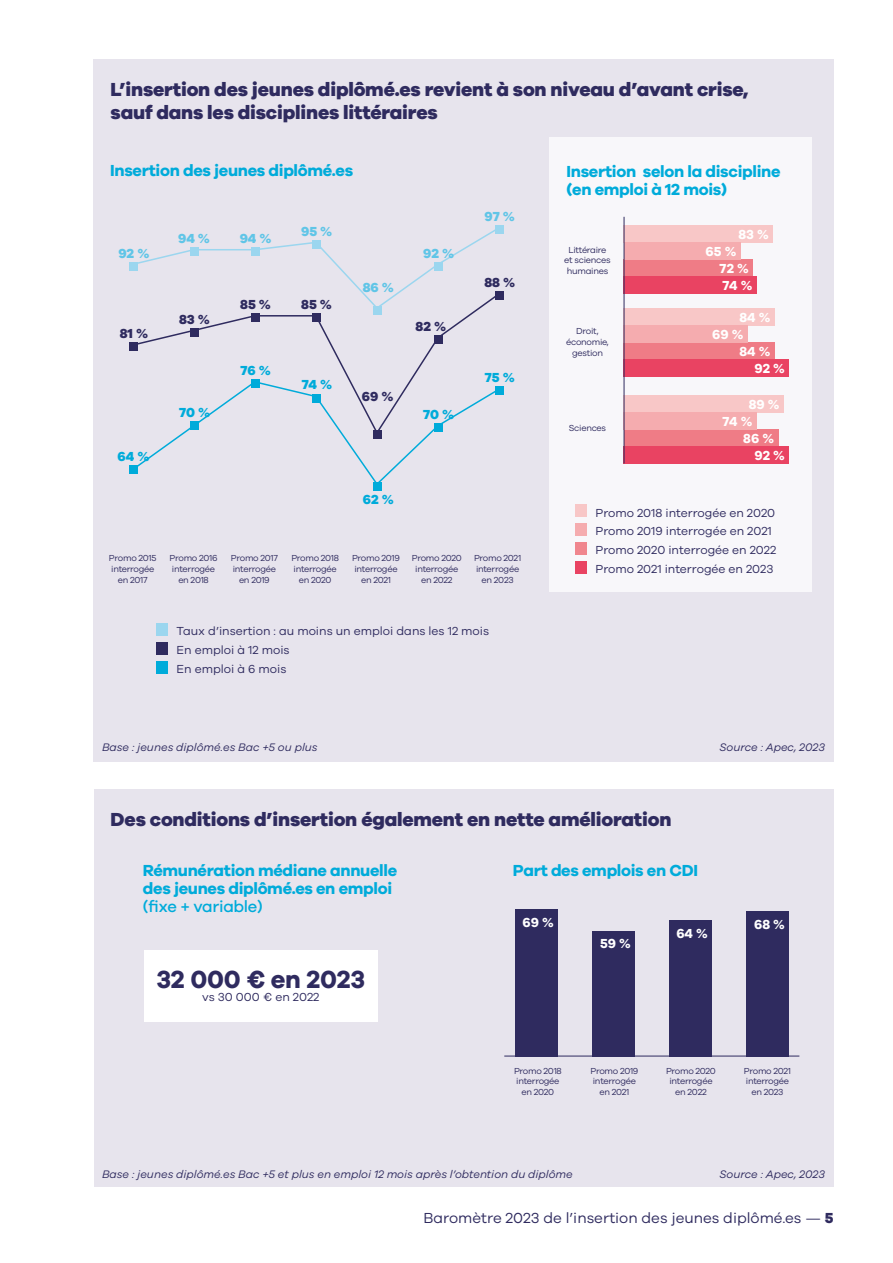
<style>
.page{position:relative;width:893px;height:1263px;background:#fff}
.page>*{position:absolute;margin:0;border:0;box-sizing:border-box;transform-origin:0 0}
.t1{font:700 25.5px "Galano Grotesque";letter-spacing:-.01em;color:#2f2b5f}
.t2{font:800 19.5px/23.4px "Galano Grotesque";letter-spacing:-.01em;color:#2f2b5f}
.t3{font:700 16.5px/18px "Galano Grotesque";letter-spacing:-.02em;color:#00abda}
.t4{font:500 16.5px "Galano Grotesque";letter-spacing:-.02em;color:#00abda}
.t5{font:15px "Galano Grotesque";color:#2f2b5f}
.t6{font:700 13.5px "Galano Grotesque";color:#fff}
.t7{font:800 13.5px "Galano Grotesque";color:#60c5e7}
.t8{font:800 13.5px "Galano Grotesque";color:#2f2b5f}
.t9{font:800 13.5px "Galano Grotesque";color:#00abda}
.t10{font:12px/18.9px "Galano Grotesque";color:#2f2b5f}
.t11{font:italic 11.25px "Galano Grotesque";color:#2f2b5f}
.t12{font:9px/10.8px "Galano Grotesque";letter-spacing:-.03em;color:#2f2b5f;text-align:center}
.s1{font-weight:800}
</style>
<div class="page">
<div style="left:93px;top:60px;width:741px;height:702px;background:#e7e4ed"></div>
<div style="left:550px;top:137px;width:262px;height:454px;background:#f8f7fa"></div>
<div style="left:94px;top:789px;width:739px;height:397px;background:#e7e4ed"></div>
<div style="left:516px;top:909px;width:42px;height:147px;background:#2f2b5f"></div>
<div style="left:593px;top:931px;width:42px;height:125px;background:#2f2b5f"></div>
<div style="left:670px;top:920px;width:42px;height:136px;background:#2f2b5f"></div>
<div style="left:747px;top:911px;width:42px;height:145px;background:#2f2b5f"></div>
<hr style="left:504px;top:1056px;width:295px;height:1px;background:#2f2b5f">
<div style="left:576px;top:505px;width:11px;height:12px;background:#f8c7c7"></div>
<div style="left:576px;top:523px;width:11px;height:12px;background:#f5acaf"></div>
<div style="left:576px;top:542px;width:11px;height:12px;background:#f0868e"></div>
<div style="left:576px;top:561px;width:11px;height:12px;background:#e94362"></div>
<svg style="left:138px;top:435px;width:292px;height:47px"></svg>
<svg style="left:131px;top:226px;width:365px;height:66px"></svg>
<svg style="left:131px;top:292px;width:370px;height:143px"></svg>
<div style="left:129px;top:465px;width:9px;height:9px;background:#00abda"></div>
<div style="left:190px;top:421px;width:9px;height:9px;background:#00abda"></div>
<div style="left:251px;top:379px;width:9px;height:9px;background:#00abda"></div>
<div style="left:312px;top:394px;width:9px;height:8px;background:#00abda"></div>
<div style="left:373px;top:482px;width:9px;height:8px;background:#00abda"></div>
<div style="left:434px;top:423px;width:9px;height:9px;background:#00abda"></div>
<div style="left:496px;top:387px;width:8px;height:8px;background:#00abda"></div>
<div style="left:129px;top:262px;width:9px;height:8px;background:#9bd6ef"></div>
<div style="left:190px;top:247px;width:9px;height:9px;background:#9bd6ef"></div>
<div style="left:251px;top:247px;width:9px;height:9px;background:#9bd6ef"></div>
<div style="left:312px;top:240px;width:9px;height:8px;background:#9bd6ef"></div>
<div style="left:373px;top:306px;width:9px;height:8px;background:#9bd6ef"></div>
<div style="left:434px;top:262px;width:9px;height:8px;background:#9bd6ef"></div>
<div style="left:496px;top:225px;width:8px;height:9px;background:#9bd6ef"></div>
<div style="left:129px;top:343px;width:9px;height:8px;background:#2f2b5f"></div>
<div style="left:190px;top:328px;width:9px;height:8px;background:#2f2b5f"></div>
<div style="left:251px;top:313px;width:9px;height:9px;background:#2f2b5f"></div>
<div style="left:312px;top:313px;width:9px;height:9px;background:#2f2b5f"></div>
<div style="left:373px;top:431px;width:9px;height:8px;background:#2f2b5f"></div>
<div style="left:434px;top:335px;width:9px;height:9px;background:#2f2b5f"></div>
<div style="left:496px;top:291px;width:8px;height:9px;background:#2f2b5f"></div>
<div style="left:624px;top:225px;width:149px;height:17px;background:#f8c7c7"></div>
<div style="left:624px;top:309px;width:151px;height:17px;background:#f8c7c7"></div>
<div style="left:624px;top:395px;width:160px;height:17px;background:#f8c7c7"></div>
<div style="left:624px;top:259px;width:129px;height:17px;background:#ef7c86"></div>
<div style="left:624px;top:343px;width:151px;height:17px;background:#ef7c86"></div>
<div style="left:624px;top:429px;width:154px;height:17px;background:#ef7c86"></div>
<div style="left:624px;top:276px;width:133px;height:17px;background:#e94362"></div>
<div style="left:624px;top:360px;width:165px;height:17px;background:#e94362"></div>
<div style="left:624px;top:446px;width:165px;height:17px;background:#e94362"></div>
<div style="left:624px;top:242px;width:117px;height:17px;background:#f5acaf"></div>
<div style="left:624px;top:326px;width:124px;height:17px;background:#f5acaf"></div>
<div style="left:624px;top:412px;width:133px;height:17px;background:#f5acaf"></div>
<hr style="left:624px;top:217px;width:1px;height:246px;background:#2f2b5f">
<div style="left:157px;top:623px;width:11px;height:12px;background:#9bd6ef"></div>
<div style="left:157px;top:642px;width:11px;height:12px;background:#2f2b5f"></div>
<div style="left:157px;top:661px;width:11px;height:12px;background:#00abda"></div>
<div style="left:144px;top:950px;width:234px;height:72px;background:#fff"></div>
<h2 class="t2" style="left:111px;top:77px;width:639px">L’insertion des jeunes diplômé.es revient à son niveau d’avant crise, sauf dans les disciplines littéraires</h2>
<h3 class="t3" style="left:110px;top:161px;width:244px">Insertion des jeunes diplômé.es</h3>
<h3 class="t7" style="left:118px;top:245px;width:33px">92 %</h3>
<h3 class="t8" style="left:120px;top:325px;width:30px">81 %</h3>
<h3 class="t9" style="left:118px;top:448px;width:33px">64 %</h3>
<h3 class="t7" style="left:178px;top:230px;width:33px">94 %</h3>
<h3 class="t7" style="left:240px;top:230px;width:33px">94 %</h3>
<h3 class="t7" style="left:301px;top:223px;width:33px">95 %</h3>
<h3 class="t8" style="left:179px;top:311px;width:32px">83 %</h3>
<h3 class="t9" style="left:179px;top:404px;width:33px">70 %</h3>
<h3 class="t8" style="left:240px;top:296px;width:32px">85 %</h3>
<h3 class="t8" style="left:301px;top:296px;width:32px">85 %</h3>
<h3 class="t9" style="left:240px;top:362px;width:32px">76 %</h3>
<h3 class="t9" style="left:302px;top:376px;width:32px">74 %</h3>
<h3 class="t7" style="left:363px;top:278px;width:33px">86 %</h3>
<h3 class="t8" style="left:362px;top:388px;width:33px">69 %</h3>
<h3 class="t9" style="left:363px;top:491px;width:33px">62 %</h3>
<h3 class="t7" style="left:423px;top:245px;width:33px">92 %</h3>
<h3 class="t8" style="left:416px;top:318px;width:32px">82 %</h3>
<h3 class="t9" style="left:423px;top:406px;width:33px">70 %</h3>
<h3 class="t7" style="left:485px;top:208px;width:32px">97 %</h3>
<h3 class="t8" style="left:484px;top:274px;width:32px">88 %</h3>
<h3 class="t9" style="left:485px;top:369px;width:31px">75 %</h3>
<p class="t12" style="left:109px;top:553px;width:49px">Promo 2015 interrogée en 2017</p>
<p class="t12" style="left:170px;top:553px;width:50px">Promo 2016 interrogée en 2018</p>
<p class="t12" style="left:231px;top:553px;width:48px">Promo 2017 interrogée en 2019</p>
<p class="t12" style="left:291px;top:553px;width:49px">Promo 2018 interrogée en 2020</p>
<p class="t12" style="left:352px;top:553px;width:50px">Promo 2019 interrogée en 2021</p>
<p class="t12" style="left:412px;top:553px;width:51px">Promo 2020 interrogée en 2022</p>
<p class="t12" style="left:474px;top:553px;width:49px">Promo 2021 interrogée en 2023</p>
<h3 class="t10" style="left:177px;top:621px;width:314px">Taux d’insertion : au moins un emploi dans les 12 mois<br>En emploi à 12 mois<br>En emploi à 6 mois</h3>
<p class="t11" style="left:102px;top:740px;width:217px">Base : jeunes diplômé.es Bac +5 ou plus</p>
<h3 class="t3" style="left:567px;top:162px;width:215px">Insertion selon la discipline (en emploi à 12 mois)</h3>
<p class="t12" style="left:564px;top:244px;width:48px">Littéraire et sciences humaines</p>
<p class="t12" style="left:566px;top:326px;width:44px">Droit, économie, gestion</p>
<p class="t12" style="left:569px;top:423px;width:39px">Sciences</p>
<h3 class="t6" style="left:738px;top:226px;width:32px">83 %</h3>
<h3 class="t6" style="left:705px;top:243px;width:32px">65 %</h3>
<h3 class="t6" style="left:720px;top:260px;width:31px">72%</h3>
<h3 class="t6" style="left:723px;top:277px;width:31px">74 %</h3>
<h3 class="t6" style="left:739px;top:309px;width:32px">84 %</h3>
<h3 class="t6" style="left:712px;top:326px;width:33px">69 %</h3>
<h3 class="t6" style="left:739px;top:343px;width:32px">84 %</h3>
<h3 class="t6" style="left:754px;top:360px;width:32px">92 %</h3>
<h3 class="t6" style="left:749px;top:396px;width:32px">89 %</h3>
<h3 class="t6" style="left:723px;top:413px;width:31px">74 %</h3>
<h3 class="t6" style="left:743px;top:430px;width:32px">86 %</h3>
<h3 class="t6" style="left:754px;top:447px;width:32px">92 %</h3>
<h3 class="t10" style="left:595px;top:503px;width:182px">Promo 2018 interrogée en 2020<br>Promo 2019 interrogée en 2021<br>Promo 2020 interrogée en 2022<br>Promo 2021 interrogée en 2023</h3>
<p class="t11" style="left:719px;top:740px;width:107px">Source : Apec, 2023</p>
<h2 class="t2" style="left:111px;top:807px;width:562px">Des conditions d’insertion également en nette amélioration</h2>
<h3 class="t3" style="left:143px;top:861px;width:256px">Rémunération médiane annuelle des jeunes diplômé.es en emploi</h3>
<h3 class="t4" style="left:143px;top:896px;width:121px">(fixe + variable)</h3>
<h1 class="t1" style="left:157px;top:963px;width:210px">32 000 € en 2023</h1>
<h3 class="t10" style="left:202px;top:987px;width:119px">vs 30 000 € en 2022</h3>
<h3 class="t3" style="left:513px;top:861px;width:187px">Part des emplois en CDI</h3>
<h3 class="t6" style="left:522px;top:914px;width:33px">69 %</h3>
<h3 class="t6" style="left:600px;top:935px;width:32px">59 %</h3>
<h3 class="t6" style="left:676px;top:925px;width:33px">64 %</h3>
<h3 class="t6" style="left:754px;top:916px;width:32px">68 %</h3>
<p class="t12" style="left:514px;top:1065px;width:49px">Promo 2018 interrogée en 2020</p>
<p class="t12" style="left:590px;top:1065px;width:50px">Promo 2019 interrogée en 2021</p>
<p class="t12" style="left:666px;top:1065px;width:51px">Promo 2020 interrogée en 2022</p>
<p class="t12" style="left:744px;top:1065px;width:49px">Promo 2021 interrogée en 2023</p>
<p class="t11" style="left:102px;top:1167px;width:472px">Base : jeunes diplômé.es Bac +5 et plus en emploi 12 mois après l’obtention du diplôme</p>
<p class="t11" style="left:719px;top:1167px;width:107px">Source : Apec, 2023</p>
<h3 class="t5" style="left:423px;top:1208px;width:412px">Baromètre 2023 de l’insertion des jeunes diplômé.es — <span class="s1">5</span></h3>
</div>
